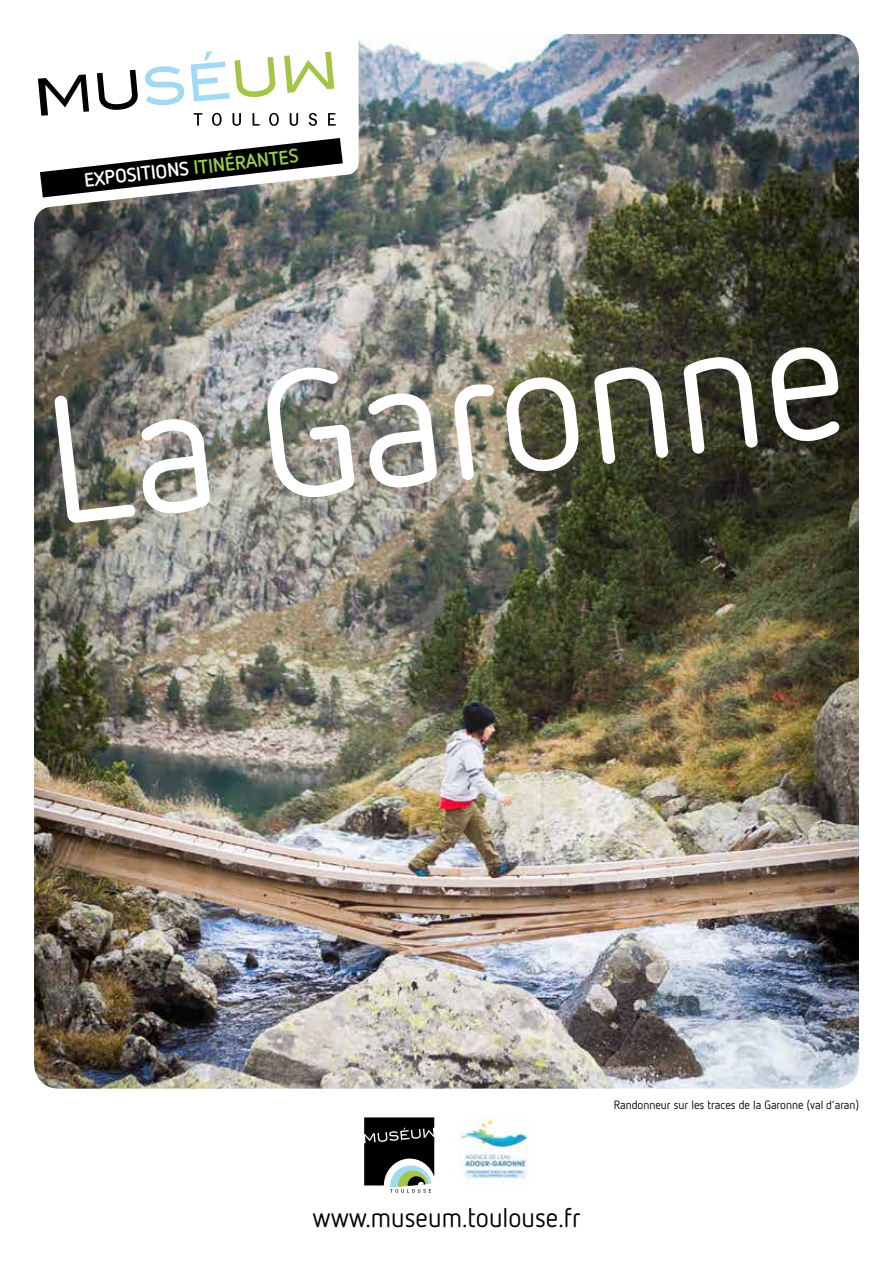
<style>
.page{position:relative;width:893px;height:1263px;background:#fff}
.page>*{position:absolute;margin:0;border:0;box-sizing:border-box;transform-origin:0 0}
.t1{font:180px "Netto OT";color:#fff}
.t2{font:27px "Netto OT";color:#000}
.t3{font:700 19.5px "Netto OT";color:#fff}
.t4{font:12px "Netto OT";color:#000}
.s1{color:#98cb4f}
</style>
<div class="page">
<img style="left:34px;top:34px;width:825px;height:1055px">
<svg style="left:34px;top:34px;width:325px;height:209px"></svg>
<svg style="left:38px;top:70px;width:100px;height:46px"></svg>
<svg style="left:145px;top:66px;width:40px;height:40px"></svg>
<svg style="left:191px;top:51px;width:85px;height:51px"></svg>
<svg style="left:284px;top:52px;width:50px;height:41px"></svg>
<svg style="left:194px;top:113px;width:8px;height:13px"></svg>
<svg style="left:212px;top:113px;width:10px;height:13px"></svg>
<svg style="left:233px;top:113px;width:8px;height:13px"></svg>
<svg style="left:253px;top:113px;width:7px;height:13px"></svg>
<svg style="left:269px;top:113px;width:10px;height:13px"></svg>
<svg style="left:290px;top:113px;width:8px;height:13px"></svg>
<svg style="left:309px;top:113px;width:8px;height:13px"></svg>
<svg style="left:328px;top:113px;width:8px;height:13px"></svg>
<svg style="left:40px;top:138px;width:303px;height:59px"></svg>
<svg style="left:364px;top:1117px;width:70px;height:76px"></svg>
<img style="left:459px;top:1115px;width:69px;height:65px">
<h3 class="t3" style="left:83px;top:167px;width:217px;rotate:-6deg">EXPOSITIONS <span class="s1">ITINÉRANTES</span></h3>
<h1 class="t1" style="left:34px;top:356px;width:804px;rotate:-7deg">La Garonne</h1>
<p class="t4" style="left:614px;top:1097px;width:247px">Randonneur sur les traces de la Garonne (val d’aran)</p>
<h2 class="t2" style="left:312px;top:1201px;width:270px">www.museum.toulouse.fr</h2>
</div>
